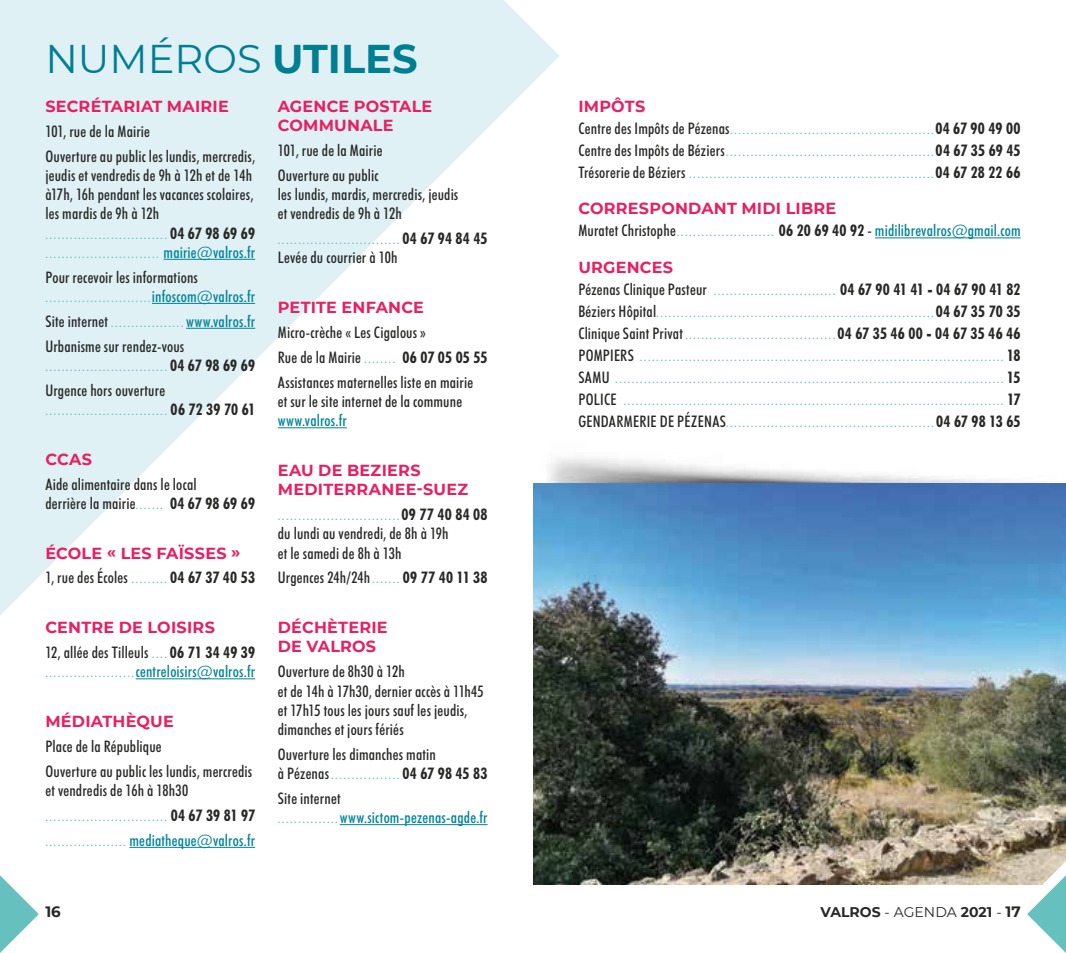
<style>
.page{position:relative;width:1066px;height:953px;background:#fff}
.page>*{position:absolute;margin:0;border:0;box-sizing:border-box;transform-origin:0 0}
.t1{font:40px "Montserrat";color:#007e92}
.t2{font:500 condensed 16px/19.2px "Futura BT";letter-spacing:.01em;color:#282827}
.t3{font:500 condensed 16px/19.2px "Futura BT";letter-spacing:.015em;color:#008397}
.t4{font:700 16px/19.2px "Montserrat";letter-spacing:.015em;color:#e72061}
.t5{font:700 15px "Montserrat";color:#282827}
.t6{font:500 condensed 14px/22px "Futura BT";color:#71c4c2}
.t7{font:700 14px "Montserrat";color:#282827}
.s1{font-weight:700}
.s2{font-weight:700;font-size:16px;color:#282827}
.s3{font-size:16px;color:#008397}
.s4{font-size:16px;color:#282827}
.s5{font-size:14px;color:#71c4c2}
.s6{color:#282827}
.s7{font-weight:700;color:#282827}
.s8{font-weight:400}
.s9{font-size:15px}
</style>
<div class="page">
<img style="left:560px;top:458px;width:474px;height:25px">
<svg style="left:0;top:0;width:560px;height:615px;fill:#e0f1f5"></svg>
<hr style="left:164px;top:259px;width:91px;height:1px;background:#008397">
<hr style="left:152px;top:303px;width:103px;height:1px;background:#008397">
<hr style="left:186px;top:328px;width:69px;height:1px;background:#008397">
<hr style="left:136px;top:678px;width:119px;height:1px;background:#008397">
<hr style="left:129px;top:846px;width:126px;height:1px;background:#008397">
<hr style="left:278px;top:427px;width:69px;height:1px;background:#008397">
<hr style="left:340px;top:824px;width:148px;height:1px;background:#008397">
<img style="left:533px;top:483px;width:533px;height:401px">
<hr style="left:875px;top:237px;width:145px;height:1px;background:#008397">
<svg style="left:1027px;top:861px;width:39px;height:91px"></svg>
<svg style="left:0;top:875px;width:39px;height:77px"></svg>
<h1 class="t1" style="left:45px;top:31px;width:374px">NUMÉROS <span class="s1">UTILES</span></h1>
<p class="t4" style="left:45px;top:96px;width:185px">SECRÉTARIAT MAIRIE</p>
<p class="t2" style="left:45px;top:119px;width:211px;line-height:24.8px">101, rue de la Mairie<br>Ouverture au public les lundis, mercredis,</p>
<p class="t2" style="left:45px;top:165px;width:210px;text-align:justify">jeudis et vendredis de 9h à 12h et de 14h à17h, 16h pendant les vacances scolaires, les mardis de 9h à 12h</p>
<p class="t6" style="left:45px;top:224px;width:211px;line-height:19.2px">.............................. <span class="s2">04 67 98 69 69 </span>............................ <span class="s3">mairie@valros.fr</span></p>
<p class="t2" style="left:45px;top:267px;width:154px">Pour recevoir les informations</p>
<p class="t6" style="left:45px;top:284px;width:211px;line-height:24.8px">..........................<span class="s3">infoscom@valros.fr<br></span><span class="s4">Site internet</span> .................. <span class="s3">www.valros.fr</span></p>
<p class="t2" style="left:45px;top:336px;width:140px">Urbanisme sur rendez-vous</p>
<p class="t6" style="left:45px;top:355px;width:211px">.............................. <span class="s2">04 67 98 69 69</span></p>
<p class="t2" style="left:45px;top:380px;width:121px">Urgence hors ouverture</p>
<p class="t6" style="left:45px;top:399px;width:211px">.............................. <span class="s2">06 72 39 70 61</span></p>
<p class="t4" style="left:45px;top:448px;width:48px">CCAS</p>
<p class="t2" style="left:45px;top:474px;width:211px">Aide alimentaire dans le local<br>derrière la mairie<span class="s5">.......</span> <span class="s1">04 67 98 69 69</span></p>
<p class="t4" style="left:45px;top:542px;width:197px">ÉCOLE « LES FAÏSSES »</p>
<p class="t2" style="left:45px;top:568px;width:211px">1, rue des Écoles <span class="s5">.........</span> <span class="s1">04 67 37 40 53</span></p>
<p class="t4" style="left:45px;top:617px;width:171px">CENTRE DE LOISIRS</p>
<p class="t6" style="left:45px;top:643px;width:211px;line-height:19.2px"><span class="s4">12, allée des Tilleuls</span> .... <span class="s2">06 71 34 49 39 </span>......................<span class="s3">centreloisirs@valros.fr</span></p>
<p class="t4" style="left:45px;top:711px;width:130px">MÉDIATHÈQUE</p>
<p class="t2" style="left:45px;top:733px;width:208px;line-height:24.8px">Place de la République<br>Ouverture au public les lundis, mercredis</p>
<p class="t2" style="left:45px;top:780px;width:145px">et vendredis de 16h à 18h30</p>
<p class="t6" style="left:45px;top:804px;width:211px">.............................. <span class="s2">04 67 39 81 97</span></p>
<p class="t3" style="left:45px;top:830px;width:211px"><span class="s5">....................</span> mediatheque@valros.fr</p>
<p class="t4" style="left:278px;top:96px;width:156px">AGENCE POSTALE<br>COMMUNALE</p>
<p class="t2" style="left:278px;top:138px;width:106px;line-height:24.8px">101, rue de la Mairie<br>Ouverture au public</p>
<p class="t2" style="left:278px;top:185px;width:182px">les lundis, mardis, mercredis, jeudis et vendredis de 9h à 12h</p>
<p class="t6" style="left:278px;top:228px;width:211px">.............................. <span class="s2">04 67 94 84 45</span></p>
<p class="t2" style="left:278px;top:248px;width:121px">Levée du courrier à 10h</p>
<p class="t4" style="left:278px;top:297px;width:148px">PETITE ENFANCE</p>
<p class="t2" style="left:278px;top:320px;width:211px;line-height:24.8px">Micro-crèche « Les Cigalous »<br>Rue de la Mairie <span class="s5">........</span> <span class="s1">06 07 05 05 55<br></span>Assistances maternelles liste en mairie</p>
<p class="t2" style="left:278px;top:391px;width:186px">et sur le site internet de la commune</p>
<p class="t3" style="left:278px;top:411px;width:71px">www.valros.fr</p>
<p class="t4" style="left:278px;top:460px;width:192px">EAU DE BEZIERS<br>MEDITERRANEE-SUEZ</p>
<p class="t6" style="left:278px;top:504px;width:211px">..............................<span class="s2">09 77 40 84 08</span></p>
<p class="t2" style="left:278px;top:524px;width:172px">du lundi au vendredi, de 8h à 19h et le samedi de 8h à 13h</p>
<p class="t2" style="left:278px;top:568px;width:211px">Urgences 24h/24h<span class="s5">.......</span> <span class="s1">09 77 40 11 38</span></p>
<p class="t4" style="left:278px;top:617px;width:111px">DÉCHÈTERIE<br>DE VALROS</p>
<p class="t2" style="left:278px;top:661px;width:207px">Ouverture de 8h30 à 12h<br>et de 14h à 17h30, dernier accès à 11h45 et 17h15 tous les jours sauf les jeudis, dimanches et jours fériés</p>
<p class="t2" style="left:278px;top:744px;width:160px">Ouverture les dimanches matin</p>
<p class="t6" style="left:278px;top:762px;width:211px"><span class="s4">à Pézenas</span>................. <span class="s2">04 67 98 45 83</span></p>
<p class="t3" style="left:278px;top:788px;width:211px"><span class="s6">Site internet </span><span class="s5">...............</span>www.sictom-pezenas-agde.fr</p>
<p class="t4" style="left:578px;top:96px;width:69px">IMPÔTS</p>
<p class="t6" style="left:578px;top:118px;width:444px;text-align:justify"><span class="s4">Centre des Impôts de Pézenas</span>..................................................<span class="s2">04 67 90 49 00<br></span><span class="s4">Centre des Impôts de Béziers</span>...................................................<span class="s2">04 67 35 69 45<br></span><span class="s4">Trésorerie de Béziers</span> ............................................................<span class="s2">04 67 28 22 66</span></p>
<p class="t4" style="left:578px;top:198px;width:259px">CORRESPONDANT MIDI LIBRE</p>
<p class="t3" style="left:578px;top:221px;width:444px"><span class="s6">Muratet Christophe</span><span class="s5">........................</span> <span class="s7">06 20 69 40 92</span> <span class="s6">-</span> midilibrevalros@gmail.com</p>
<p class="t4" style="left:578px;top:256px;width:96px">URGENCES</p>
<p class="t6" style="left:578px;top:278px;width:444px;text-align:justify"><span class="s4">Pézenas Clinique Pasteur</span> .............................. <span class="s2">04 67 90 41 41 - 04 67 90 41 82<br></span><span class="s4">Béziers Hôpital</span>....................................................................<span class="s2">04 67 35 70 35<br></span><span class="s4">Clinique Saint Privat</span>.....................................<span class="s2">04 67 35 46 00 - 04 67 35 46 46<br></span><span class="s4">POMPIERS</span> ......................................................................................... <span class="s2">18<br></span><span class="s4">SAMU</span> ............................................................................................... <span class="s2">15<br></span><span class="s4">POLICE</span> ............................................................................................. <span class="s2">17<br></span><span class="s4">GENDARMERIE DE PÉZENAS</span>...................................................<span class="s2">04 67 98 13 65</span></p>
<p class="t5" style="left:45px;top:900px;width:17px">16</p>
<p class="t7" style="left:820px;top:901px;width:202px">VALROS <span class="s8">- AGENDA</span> 2021 <span class="s8">-</span> <span class="s9">17</span></p>
</div>
